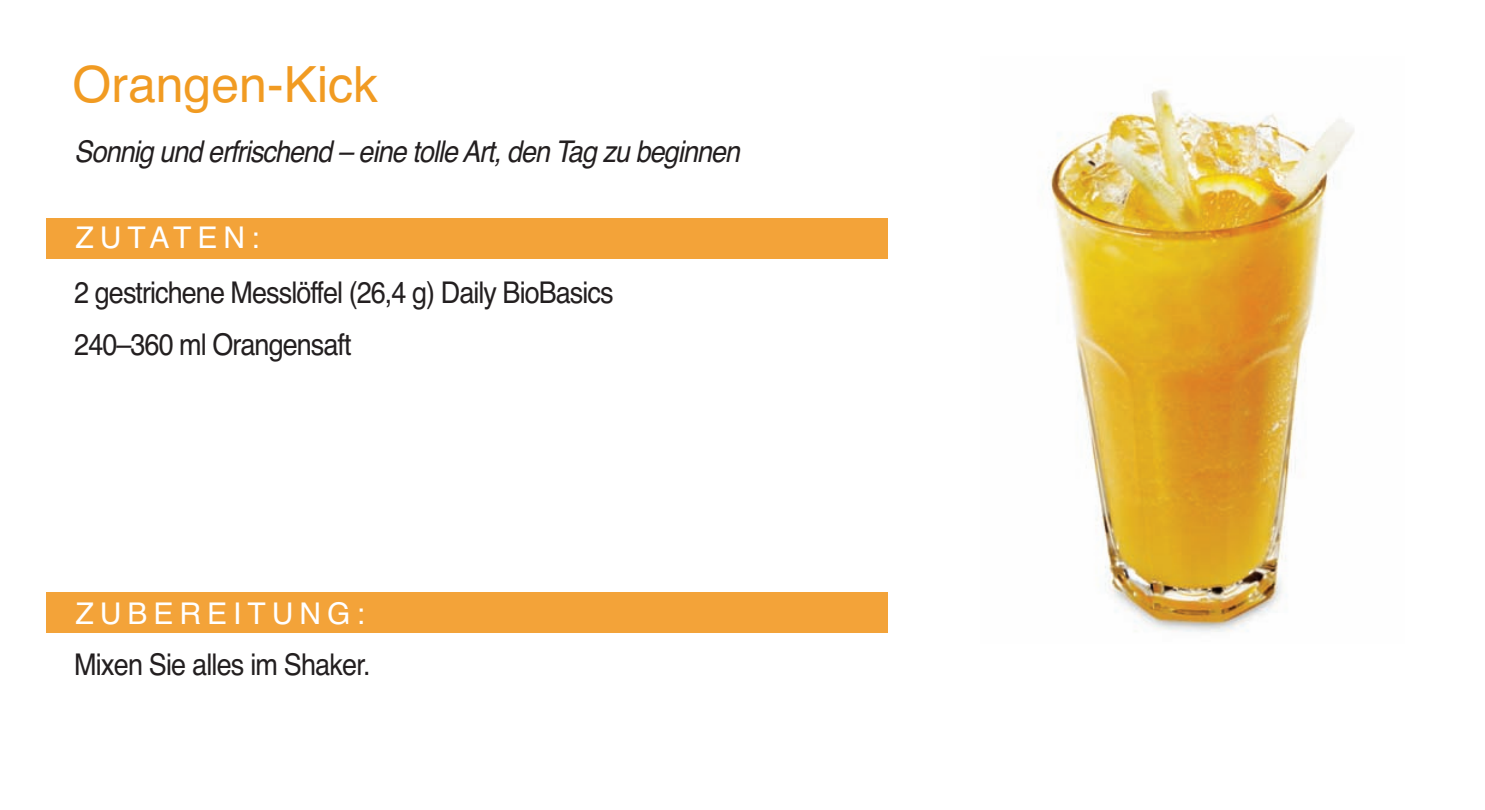
<style>
.page{position:relative;width:1485px;height:810px;background:#fff}
.page>*{position:absolute;margin:0;border:0;box-sizing:border-box;transform-origin:0 0}
.t1{font:50px "Helvetica TT";color:#f19b22}
.t2{font:30px/52.5px "Helvetica TT";letter-spacing:-.035em;color:#231f20;scale:.9 1}
.t3{font:italic 30px "Helvetica TT";color:#231f20;scale:.9 1}
.t4{font:30px "Helvetica";letter-spacing:.2em;color:#fff}
</style>
<div class="page">
<div style="left:46px;top:219px;width:842px;height:40px;background:#f3a339"></div>
<div style="left:46px;top:592px;width:842px;height:41px;background:#f3a339"></div>
<img style="left:1047px;top:89px;width:307px;height:543px">
<h1 class="t1" style="left:72px;top:56px;width:307px">Orangen-Kick</h1>
<p class="t3" style="left:74px;top:134px;width:752px">Sonnig und erfrischend – eine tolle Art, den Tag zu beginnen</p>
<p class="t4" style="left:75px;top:220px;width:186px">ZUTATEN:</p>
<p class="t2" style="left:74px;top:266px;width:601px">2 gestrichene Messlöffel (26,4 g) Daily BioBasics<br>240–360 ml Orangensaft</p>
<p class="t4" style="left:75px;top:596px;width:291px">ZUBEREITUNG:</p>
<p class="t2" style="left:74px;top:639px;width:331px">Mixen Sie alles im Shaker.</p>
</div>
